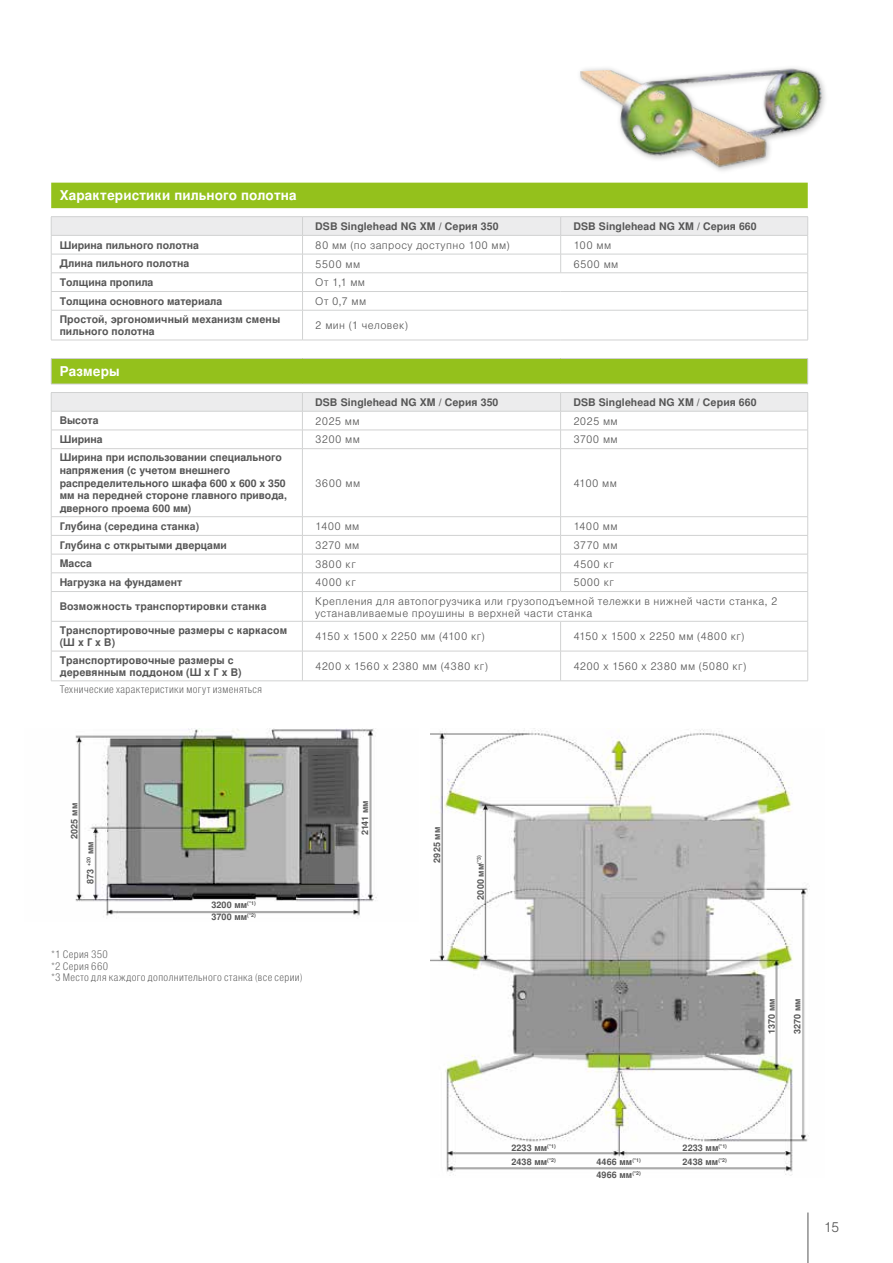
<style>
.page{position:relative;width:893px;height:1263px;background:#fff}
.page>*{position:absolute;margin:0;border:0;box-sizing:border-box;transform-origin:0 0}
.t1{font:700 13.5px "Nimbus San LOT";letter-spacing:.01em;color:#fff}
.t2{font:300 13.5px "Nimbus San LOT";color:#565656}
.t3{font:700 10.5px/12.6px "Nimbus San LOT";color:#565656}
.t4{font:300 10.5px/12px "Nimbus San LOT";letter-spacing:.035em;color:#565656}
.t5{font:10.5px/11.2px "Nimbus San LOT Lig Con";letter-spacing:.04em;color:#565656}
.t6{font:700 9px/12.5px "Nimbus San LOT";letter-spacing:.01em;color:#565656}
</style>
<div class="page">
<hr style="left:808px;top:1212px;width:1px;height:51px;background:#565656">
<img style="left:580px;top:68px;width:245px;height:103px">
<img style="left:431px;top:729px;width:378px;height:447px">
<img style="left:75px;top:729px;width:302px;height:187px">
<div style="left:51px;top:358px;width:757px;height:26px;background:#94c11c"></div>
<svg style="left:807px;top:359px;width:1px;height:25px"></svg>
<hr style="left:51px;top:449px;width:1px;height:67px;background:#d1d2d2">
<hr style="left:302px;top:449px;width:1px;height:67px;background:#d1d2d2">
<hr style="left:560px;top:449px;width:1px;height:67px;background:#d1d2d2">
<hr style="left:807px;top:449px;width:1px;height:67px;background:#d1d2d2">
<svg style="left:51px;top:517px;width:1px;height:104px"></svg>
<svg style="left:302px;top:517px;width:1px;height:104px"></svg>
<hr style="left:51px;top:621px;width:1px;height:30px;background:#d1d2d2">
<hr style="left:302px;top:621px;width:1px;height:30px;background:#d1d2d2">
<hr style="left:807px;top:621px;width:1px;height:30px;background:#d1d2d2">
<hr style="left:51px;top:651px;width:1px;height:30px;background:#d1d2d2">
<hr style="left:302px;top:651px;width:1px;height:30px;background:#d1d2d2">
<hr style="left:807px;top:651px;width:1px;height:30px;background:#d1d2d2">
<hr style="left:51px;top:681px;width:251px;height:1px;background:#d1d2d2">
<hr style="left:302px;top:681px;width:259px;height:1px;background:#d1d2d2">
<hr style="left:561px;top:681px;width:247px;height:1px;background:#d1d2d2">
<hr style="left:51px;top:358px;width:251px;height:1px;background:#d1d2d2">
<hr style="left:302px;top:358px;width:259px;height:1px;background:#d1d2d2">
<hr style="left:561px;top:358px;width:247px;height:1px;background:#d1d2d2">
<hr style="left:51px;top:384px;width:251px;height:1px;background:#d1d2d2">
<hr style="left:302px;top:384px;width:259px;height:1px;background:#d1d2d2">
<hr style="left:561px;top:384px;width:247px;height:1px;background:#d1d2d2">
<hr style="left:51px;top:448px;width:251px;height:1px;background:#d1d2d2">
<hr style="left:302px;top:448px;width:259px;height:1px;background:#d1d2d2">
<hr style="left:561px;top:448px;width:247px;height:1px;background:#d1d2d2">
<hr style="left:51px;top:516px;width:251px;height:1px;background:#d1d2d2">
<hr style="left:302px;top:516px;width:259px;height:1px;background:#d1d2d2">
<hr style="left:561px;top:516px;width:247px;height:1px;background:#d1d2d2">
<hr style="left:51px;top:535px;width:251px;height:1px;background:#d1d2d2">
<hr style="left:302px;top:535px;width:259px;height:1px;background:#d1d2d2">
<hr style="left:561px;top:535px;width:247px;height:1px;background:#d1d2d2">
<hr style="left:51px;top:554px;width:251px;height:1px;background:#d1d2d2">
<hr style="left:302px;top:554px;width:259px;height:1px;background:#d1d2d2">
<hr style="left:561px;top:554px;width:247px;height:1px;background:#d1d2d2">
<hr style="left:51px;top:573px;width:251px;height:1px;background:#d1d2d2">
<hr style="left:302px;top:573px;width:259px;height:1px;background:#d1d2d2">
<hr style="left:561px;top:573px;width:247px;height:1px;background:#d1d2d2">
<hr style="left:51px;top:591px;width:251px;height:1px;background:#d1d2d2">
<hr style="left:302px;top:591px;width:259px;height:1px;background:#d1d2d2">
<hr style="left:561px;top:591px;width:247px;height:1px;background:#d1d2d2">
<hr style="left:51px;top:621px;width:251px;height:1px;background:#d1d2d2">
<hr style="left:302px;top:621px;width:259px;height:1px;background:#d1d2d2">
<hr style="left:561px;top:621px;width:247px;height:1px;background:#d1d2d2">
<hr style="left:51px;top:651px;width:251px;height:1px;background:#d1d2d2">
<hr style="left:302px;top:651px;width:259px;height:1px;background:#d1d2d2">
<hr style="left:561px;top:651px;width:247px;height:1px;background:#d1d2d2">
<svg style="left:51px;top:359px;width:1px;height:25px"></svg>
<svg style="left:51px;top:392px;width:757px;height:56px"></svg>
<svg style="left:560px;top:517px;width:1px;height:74px"></svg>
<svg style="left:807px;top:517px;width:1px;height:104px"></svg>
<hr style="left:560px;top:621px;width:1px;height:30px;background:#d1d2d2">
<hr style="left:560px;top:651px;width:1px;height:30px;background:#d1d2d2">
<div style="left:51px;top:183px;width:757px;height:25px;background:#94c11c"></div>
<hr style="left:807px;top:310px;width:1px;height:30px;background:#d1d2d2">
<hr style="left:51px;top:310px;width:1px;height:30px;background:#d1d2d2">
<hr style="left:302px;top:310px;width:1px;height:30px;background:#d1d2d2">
<hr style="left:51px;top:216px;width:252px;height:1px;background:#d1d2d2">
<hr style="left:303px;top:216px;width:258px;height:1px;background:#d1d2d2">
<hr style="left:561px;top:216px;width:247px;height:1px;background:#d1d2d2">
<hr style="left:51px;top:310px;width:252px;height:1px;background:#d1d2d2">
<hr style="left:303px;top:310px;width:258px;height:1px;background:#d1d2d2">
<hr style="left:561px;top:310px;width:247px;height:1px;background:#d1d2d2">
<hr style="left:51px;top:340px;width:252px;height:1px;background:#d1d2d2">
<hr style="left:303px;top:340px;width:258px;height:1px;background:#d1d2d2">
<hr style="left:561px;top:340px;width:247px;height:1px;background:#d1d2d2">
<svg style="left:51px;top:217px;width:757px;height:93px"></svg>
<p class="t1" style="left:60px;top:188px;width:238px">Характеристики пильного полотна</p>
<p class="t3" style="left:315px;top:220px;width:185px">DSB Singlehead NG XM / Серия 350</p>
<p class="t3" style="left:573px;top:220px;width:185px">DSB Singlehead NG XM / Серия 660</p>
<p class="t3" style="left:60px;top:239px;width:141px">Ширина пильного полотна</p>
<p class="t4" style="left:315px;top:239px;width:196px">80 мм (по запросу доступно 100 мм)</p>
<p class="t4" style="left:573px;top:239px;width:39px">100 мм</p>
<p class="t3" style="left:60px;top:258px;width:131px">Длина пильного полотна</p>
<p class="t4" style="left:315px;top:258px;width:46px">5500 мм</p>
<p class="t4" style="left:573px;top:258px;width:46px">6500 мм</p>
<p class="t3" style="left:60px;top:276px;width:95px">Толщина пропила</p>
<p class="t4" style="left:315px;top:277px;width:51px">От 1,1 мм</p>
<p class="t3" style="left:60px;top:295px;width:164px">Толщина основного материала</p>
<p class="t4" style="left:315px;top:295px;width:52px">От 0,7 мм</p>
<p class="t3" style="left:60px;top:314px;width:222px;line-height:12px">Простой, эргономичный механизм смены пильного полотна</p>
<p class="t4" style="left:315px;top:320px;width:94px">2 мин (1 человек)</p>
<p class="t1" style="left:60px;top:363px;width:61px">Размеры</p>
<p class="t3" style="left:315px;top:396px;width:185px">DSB Singlehead NG XM / Серия 350</p>
<p class="t3" style="left:573px;top:396px;width:185px">DSB Singlehead NG XM / Серия 660</p>
<p class="t3" style="left:60px;top:415px;width:40px">Высота</p>
<p class="t4" style="left:315px;top:415px;width:46px">2025 мм</p>
<p class="t4" style="left:573px;top:415px;width:46px">2025 мм</p>
<p class="t3" style="left:60px;top:434px;width:45px">Ширина</p>
<p class="t4" style="left:315px;top:434px;width:46px">3200 мм</p>
<p class="t4" style="left:573px;top:434px;width:46px">3700 мм</p>
<p class="t3" style="left:60px;top:452px;width:229px">Ширина при использовании специального напряжения (с учетом внешнего распределительного шкафа 600 x 600 x 350 мм на передней стороне главного привода, дверного проема 600 мм)</p>
<p class="t4" style="left:315px;top:477px;width:47px">3600 мм</p>
<p class="t4" style="left:573px;top:477px;width:45px">4100 мм</p>
<p class="t3" style="left:60px;top:520px;width:141px">Глубина (середина станка)</p>
<p class="t4" style="left:315px;top:521px;width:46px">1400 мм</p>
<p class="t4" style="left:573px;top:521px;width:46px">1400 мм</p>
<p class="t3" style="left:60px;top:539px;width:169px">Глубина с открытыми дверцами</p>
<p class="t4" style="left:315px;top:539px;width:46px">3270 мм</p>
<p class="t4" style="left:573px;top:539px;width:46px">3770 мм</p>
<p class="t3" style="left:60px;top:558px;width:34px">Масса</p>
<p class="t4" style="left:315px;top:558px;width:42px">3800 кг</p>
<p class="t4" style="left:573px;top:558px;width:42px">4500 кг</p>
<p class="t3" style="left:60px;top:576px;width:124px">Нагрузка на фундамент</p>
<p class="t4" style="left:315px;top:577px;width:42px">4000 кг</p>
<p class="t4" style="left:573px;top:577px;width:42px">5000 кг</p>
<p class="t3" style="left:60px;top:601px;width:208px">Возможность транспортировки станка</p>
<p class="t4" style="left:315px;top:595px;width:464px">Крепления для автопогрузчика или грузоподъемной тележки в нижней части станка, 2 устанавливаемые проушины в верхней части станка</p>
<p class="t3" style="left:60px;top:625px;width:229px;line-height:12px">Транспортировочные размеры с каркасом (Ш x Г x В)</p>
<p class="t4" style="left:315px;top:631px;width:171px">4150 x 1500 x 2250 мм (4100 кг)</p>
<p class="t4" style="left:573px;top:631px;width:173px">4150 x 1500 x 2250 мм (4800 кг)</p>
<p class="t3" style="left:60px;top:655px;width:183px;line-height:12px">Транспортировочные размеры с деревянным поддоном (Ш x Г x В)</p>
<p class="t4" style="left:315px;top:661px;width:174px">4200 x 1560 x 2380 мм (4380 кг)</p>
<p class="t4" style="left:573px;top:661px;width:174px">4200 x 1560 x 2380 мм (5080 кг)</p>
<p class="t5" style="left:60px;top:684px;width:204px">Технические характеристики могут изменяться</p>
<p class="t6" style="left:68px;top:839px;width:37px;rotate:-90deg">2025 мм</p>
<p class="t6" style="left:84px;top:884px;width:44px;rotate:-90deg">873 <sup>+20</sup> мм</p>
<p class="t6" style="left:211px;top:899px;width:46px">3200 мм<sup>(*1)</sup></p>
<p class="t6" style="left:211px;top:911px;width:46px">3700 мм<sup>(*2)</sup></p>
<p class="t5" style="left:51px;top:949px;width:253px">*1 Серия 350<br>*2 Серия 660<br>*3 Место для каждого дополнительного станка (все серии)</p>
<p class="t6" style="left:359px;top:835px;width:36px;rotate:-90deg">2141 мм</p>
<p class="t6" style="left:431px;top:863px;width:37px;rotate:-90deg">2925 мм</p>
<p class="t6" style="left:475px;top:899px;width:46px;rotate:-90deg">2000 мм<sup>(*3)</sup></p>
<p class="t6" style="left:766px;top:1034px;width:37px;rotate:-90deg">1370 мм</p>
<p class="t6" style="left:792px;top:1034px;width:37px;rotate:-90deg">3270 мм</p>
<p class="t6" style="left:511px;top:1142px;width:46px">2233 мм<sup>(*1)</sup></p>
<p class="t6" style="left:683px;top:1142px;width:46px">2233 мм<sup>(*1)</sup></p>
<p class="t6" style="left:511px;top:1156px;width:46px">2438 мм<sup>(*2)</sup></p>
<p class="t6" style="left:683px;top:1156px;width:46px">2438 мм<sup>(*2)</sup></p>
<p class="t6" style="left:596px;top:1156px;width:46px">4466 мм<sup>(*1)<br></sup>4966 мм<sup>(*2)</sup></p>
<p class="t2" style="left:824px;top:1219px;width:17px">15</p>
</div>
